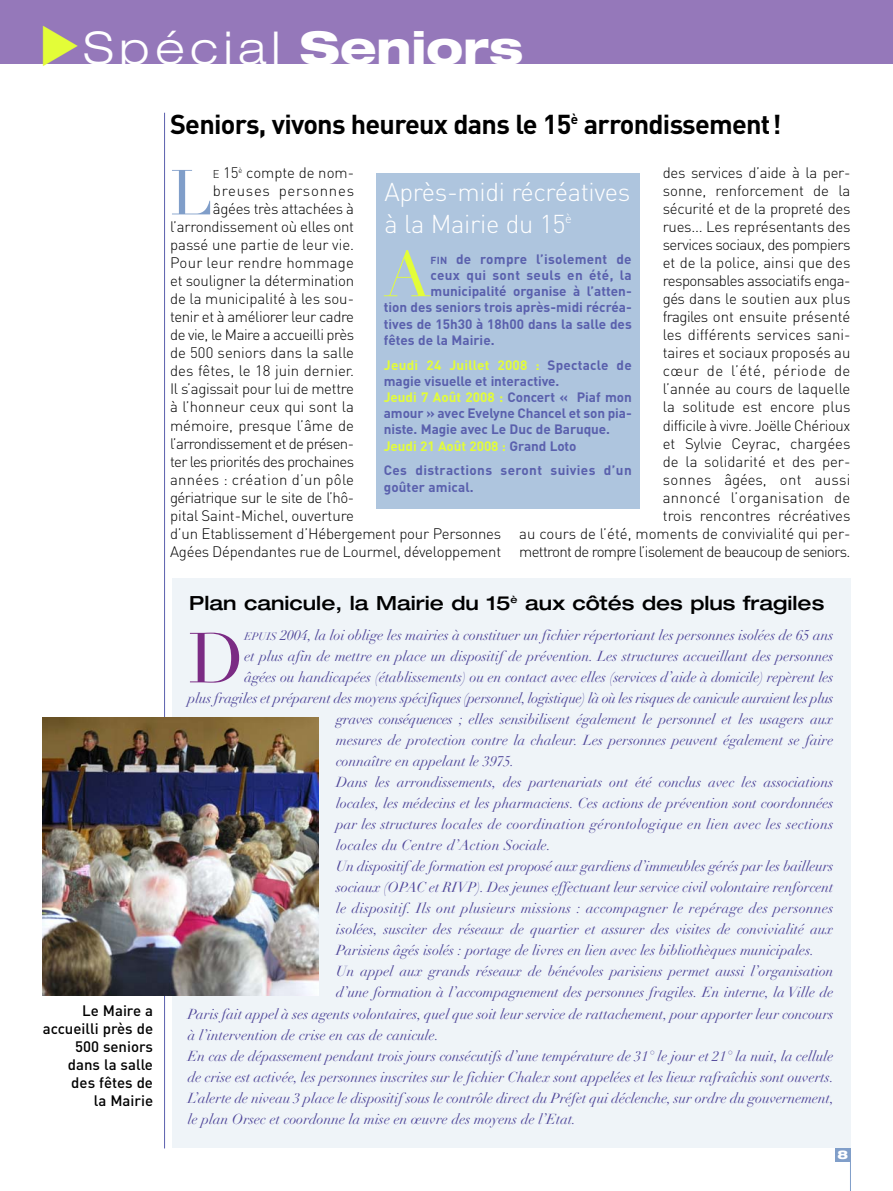
<style>
.page{position:relative;width:893px;height:1191px;background:#fff}
.page>*{position:absolute;margin:0;border:0;box-sizing:border-box;transform-origin:0 0}
.t1{font:69.45px "Didot LH";color:#7b2b84}
.t2{font:63.15px "Didot LH";color:#e3fd38}
.t3{font:62.4px "Didot LH";color:#809ec9}
.t4{font:300 expanded 45px "Helvetica Neue";letter-spacing:.135em;color:#fff}
.t5{font:700 27px "DIN";letter-spacing:-.025em;color:#000}
.t6{font:300 25.5px/32px "DIN";letter-spacing:-.015em;color:#fff}
.t7{font:500 expanded 19.5px "Helvetica Neue";color:#000}
.t8{font:300 15px/18px "DIN";letter-spacing:-.015em;color:#000;text-align:right}
.t9{font:500 15px/18px "DIN";color:#000;text-align:right}
.t10{font:300 15px "DIN";letter-spacing:-.04em;color:#000}
.t11{font:300 15px "DIN";letter-spacing:-.035em;color:#000}
.t12{font:300 15px "DIN";letter-spacing:.02em;color:#000}
.t13{font:300 15px "DIN";letter-spacing:.015em;color:#000}
.t14{font:300 15px "DIN";letter-spacing:.05em;color:#000}
.t15{font:italic 14.25px "Didot LH";color:#4d4498}
.t16{font:italic 14.25px "Didot LH";letter-spacing:-.02em;color:#4d4498}
.t17{font:italic 14.25px "Didot LH";letter-spacing:.025em;color:#4d4498}
.t18{font:italic 14.25px "Didot LH";letter-spacing:.02em;color:#4d4498}
.t19{font:700 13.5px/16.2px "DIN";color:#5a60ad}
.t20{font:700 13.5px/16.2px "DIN";letter-spacing:.025em;color:#5a60ad}
.t21{font:700 13.5px "DIN";letter-spacing:.02em;color:#5a60ad}
.t22{font:800 expanded 12px "Helvetica Neue";color:#fff}
.s1{font-weight:800}
.s2{font-size:11.25px}
.s3{font-size:10.2px}
.s4{color:#e3fd38}
.s5{font-size:10.65px}
</style>
<div class="page">
<div style="left:0;top:0;width:893px;height:64px;background:#9578ba"></div>
<hr style="left:164px;top:113px;width:1px;height:1035px;background:#5a60ad">
<div style="left:172px;top:578px;width:678px;height:570px;background:#eff4f8"></div>
<div style="left:377px;top:173px;width:263px;height:336px;background:#aec5de"></div>
<img style="left:43px;top:718px;width:275px;height:277px">
<div style="left:835px;top:1148px;width:15px;height:13px;background:#809ec9"></div>
<hr style="left:850px;top:1148px;width:1px;height:43px;background:#809ec9">
<h3 class="t4" style="left:83px;top:32px;width:441px">Spécial <span class="s1">Seniors</span></h3>
<h3 class="t5" style="left:170px;top:115px;width:613px">Seniors, vivons heureux dans le 15<sup>è</sup> arrondissement!</h3>
<h3 class="t3" style="left:170px;top:167px;width:44px">L</h3>
<p class="t8" style="left:213px;top:166px;width:143px"><span class="s2">E</span> 15<sup>è</sup> compte de nom-</p>
<p class="t8" style="left:519px;top:166px;width:333px">des services d’aide à la per-<br>sonne, renforcement de la<br>sécurité et de la propreté des<br>rues... Les représentants des<br>services sociaux, des pompiers<br>et de la police, ainsi que des<br>responsables associatifs enga-<br>gés dans le soutien aux plus<br>fragiles ont ensuite présenté<br>les différents services sani-<br>taires et sociaux proposés au<br>cœur de l’été, période de<br>l’année au cours de laquelle<br>la solitude est encore plus<br>difficile à vivre. Joëlle Chérioux<br>et Sylvie Ceyrac, chargées<br>de la solidarité et des per-<br>sonnes âgées, ont aussi<br>annoncé l’organisation de<br>trois rencontres récréatives<br>au cours de l’été, moments de convivialité qui per&shy;mettront de rompre l’isolement de beaucoup de seniors.</p>
<h3 class="t6" style="left:384px;top:179px;width:247px">Après-midi récréatives à la Mairie du 15<sup>è</sup></h3>
<p class="t14" style="left:213px;top:186px;width:143px">breuses personnes</p>
<p class="t8" style="left:213px;top:202px;width:143px">âgées très attachées à</p>
<p class="t8" style="left:170px;top:220px;width:186px">l’arrondissement où elles ont</p>
<p class="t8" style="left:170px;top:238px;width:186px">passé une partie de leur vie.</p>
<p class="t13" style="left:170px;top:258px;width:186px">Pour leur rendre hommage</p>
<p class="t8" style="left:170px;top:274px;width:186px">et souligner la détermination</p>
<p class="t8" style="left:170px;top:292px;width:185px">de la municipalité à les sou-</p>
<p class="t8" style="left:170px;top:310px;width:186px">tenir et à améliorer leur cadre</p>
<p class="t8" style="left:170px;top:328px;width:186px">de vie, le Maire a accueilli près</p>
<p class="t8" style="left:170px;top:346px;width:186px">de 500 seniors dans la salle</p>
<p class="t8" style="left:170px;top:364px;width:186px">des fêtes, le 18 juin dernier.</p>
<p class="t8" style="left:170px;top:382px;width:186px">Il s’agissait pour lui de mettre</p>
<p class="t8" style="left:170px;top:400px;width:186px">à l’honneur ceux qui sont la</p>
<p class="t8" style="left:170px;top:418px;width:186px">mémoire, presque l’âme de</p>
<p class="t10" style="left:170px;top:438px;width:186px">l’arrondissement et de présen-</p>
<p class="t10" style="left:170px;top:456px;width:186px">ter les priorités des prochaines</p>
<p class="t12" style="left:170px;top:474px;width:186px">années : création d’un pôle</p>
<p class="t11" style="left:170px;top:492px;width:186px">gériatrique sur le site de l’hô-</p>
<p class="t8" style="left:170px;top:508px;width:186px">pital Saint-Michel, ouverture</p>
<p class="t8" style="left:170px;top:526px;width:333px">d’un Etablissement d’Hébergement pour Personnes</p>
<p class="t8" style="left:170px;top:544px;width:333px">Agées Dépendantes rue de Lourmel, développement</p>
<h2 class="t2" style="left:384px;top:248px;width:48px">A</h2>
<p class="t21" style="left:430px;top:254px;width:203px"><span class="s3">FIN</span> de rompre l’isolement de</p>
<p class="t20" style="left:430px;top:268px;width:203px">ceux qui sont seuls en été, la</p>
<p class="t19" style="left:430px;top:285px;width:203px">municipalité organise à l’atten-</p>
<p class="t19" style="left:384px;top:301px;width:249px">tion des seniors trois après-midi récréa-</p>
<p class="t19" style="left:384px;top:317px;width:249px">tives de 15h30 à 18h00 dans la salle des</p>
<p class="t19" style="left:384px;top:333px;width:112px">fêtes de la Mairie.</p>
<p class="t19" style="left:384px;top:358px;width:249px"><span class="s4">Jeudi 24 Juillet 2008 :</span> Spectacle de magie visuelle et interactive.<br><span class="s4">Jeudi 7 Août 2008 :</span> Concert « Piaf mon amour » avec Evelyne Chancel et son pia&shy;niste. Magie avec Le Duc de Baruque.<br><span class="s4">Jeudi 21 Août 2008 :</span> Grand Loto</p>
<p class="t20" style="left:384px;top:464px;width:249px">Ces distractions seront suivies d’un goûter amical.</p>
<p class="t9" style="left:43px;top:1003px;width:112px">Le Maire a accueilli près de<br>500 seniors dans la salle des fêtes de<br>la Mairie</p>
<h3 class="t7" style="left:189px;top:595px;width:637px">Plan canicule, la Mairie du 15<sup>è</sup> aux côtés des plus fragiles</h3>
<h1 class="t1" style="left:188px;top:629px;width:58px">D</h1>
<p class="t15" style="left:244px;top:629px;width:590px"><span class="s5">EPUIS</span> 2004, la loi oblige les mairies à constituer un fichier répertoriant les personnes isolées de 65 ans</p>
<p class="t15" style="left:244px;top:650px;width:590px">et plus afin de mettre en place un dispositif de prévention. Les structures accueillant des personnes</p>
<p class="t15" style="left:244px;top:671px;width:590px">âgées ou handicapées (établissements) ou en contact avec elles (services d’aide à domicile) repèrent les</p>
<p class="t16" style="left:188px;top:692px;width:647px">plus fragiles et préparent des moyens spécifiques (personnel, logistique) là où les risques de canicule auraient les plus</p>
<p class="t15" style="left:336px;top:713px;width:499px">graves conséquences ; elles sensibilisent également le personnel et les usagers aux</p>
<p class="t15" style="left:336px;top:734px;width:499px">mesures de protection contre la chaleur. Les personnes peuvent également se faire</p>
<p class="t15" style="left:336px;top:755px;width:180px">connaître en appelant le 3975.</p>
<p class="t15" style="left:336px;top:776px;width:499px">Dans les arrondissements, des partenariats ont été conclus avec les associations</p>
<p class="t15" style="left:336px;top:797px;width:499px">locales, les médecins et les pharmaciens. Ces actions de prévention sont coordonnées</p>
<p class="t17" style="left:336px;top:818px;width:499px">par les structures locales de coordination gérontologique en lien avec les sections</p>
<p class="t17" style="left:336px;top:839px;width:216px">locales du Centre d’Action Sociale.</p>
<p class="t15" style="left:336px;top:860px;width:499px">Un dispositif de formation est proposé aux gardiens d’immeubles gérés par les bailleurs</p>
<p class="t15" style="left:336px;top:881px;width:499px">sociaux (OPAC et RIVP). Des jeunes effectuant leur service civil volontaire renforcent</p>
<p class="t18" style="left:336px;top:902px;width:499px">le dispositif. Ils ont plusieurs missions : accompagner le repérage des personnes</p>
<p class="t15" style="left:336px;top:923px;width:499px">isolées, susciter des réseaux de quartier et assurer des visites de convivialité aux</p>
<p class="t15" style="left:336px;top:944px;width:480px">Parisiens âgés isolés : portage de livres en lien avec les bibliothèques municipales.</p>
<p class="t15" style="left:336px;top:965px;width:499px">Un appel aux grands réseaux de bénévoles parisiens permet aussi l’organisation</p>
<p class="t15" style="left:336px;top:986px;width:499px">d’une formation à l’accompagnement des personnes fragiles. En interne, la Ville de</p>
<p class="t15" style="left:188px;top:1007px;width:647px">Paris fait appel à ses agents volontaires, quel que soit leur service de rattachement, pour apporter leur concours</p>
<p class="t15" style="left:188px;top:1028px;width:253px">à l’intervention de crise en cas de canicule.</p>
<p class="t15" style="left:188px;top:1049px;width:647px">En cas de dépassement pendant trois jours consécutifs d’une température de 31° le jour et 21° la nuit, la cellule</p>
<p class="t15" style="left:188px;top:1070px;width:648px">de crise est activée, les personnes inscrites sur le fichier Chalex sont appelées et les lieux rafraîchis sont ouverts.</p>
<p class="t15" style="left:188px;top:1091px;width:648px">L’alerte de niveau 3 place le dispositif sous le contrôle direct du Préfet qui déclenche, sur ordre du gouvernement,</p>
<p class="t15" style="left:188px;top:1112px;width:390px">le plan Orsec et coordonne la mise en œuvre des moyens de l’Etat.</p>
<p class="t22" style="left:837px;top:1150px;width:12px">8</p>
</div>
